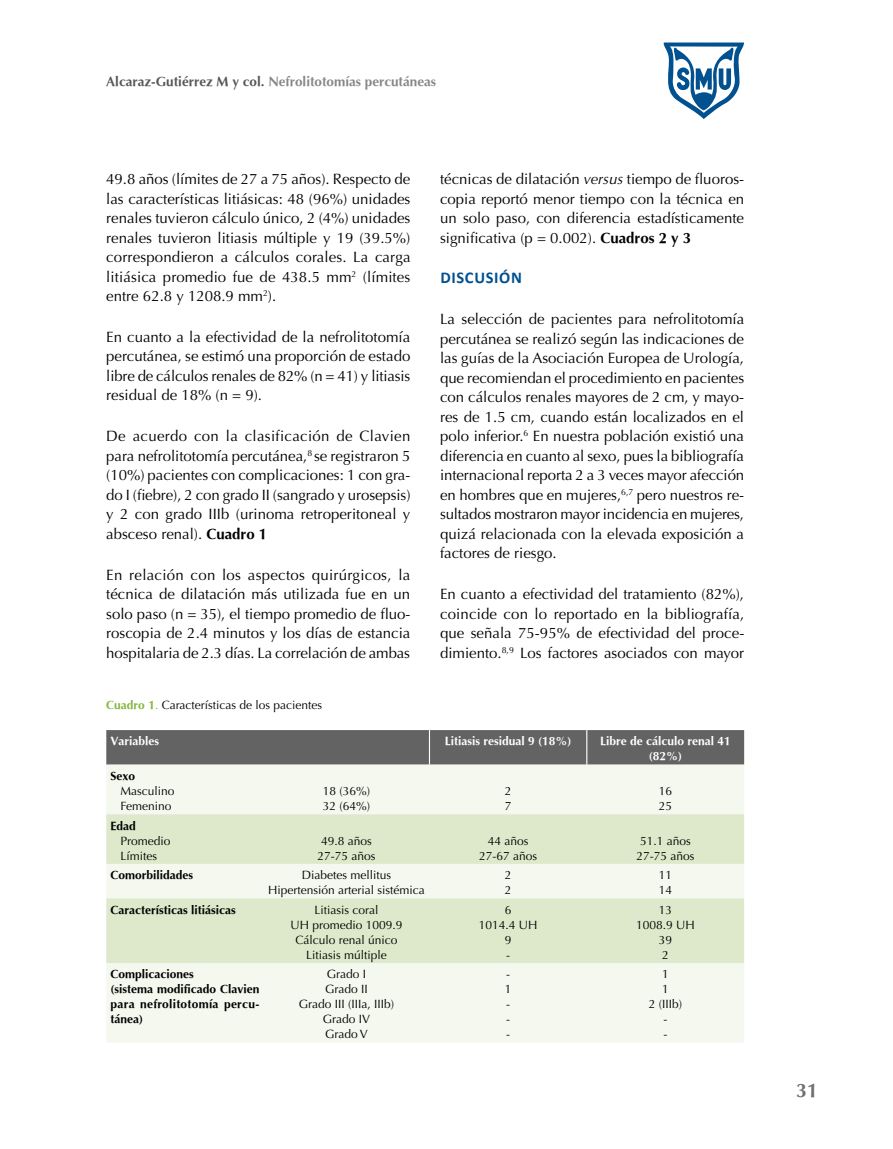
<style>
.page{position:relative;width:893px;height:1149px;background:#fff}
.page>*{position:absolute;margin:0;border:0;box-sizing:border-box;transform-origin:0 0}
.t1{font:700 19.5px "Optima";color:#706f6f}
.t2{font:700 16.5px "Calibri";letter-spacing:.04em;color:#015190}
.t3{font:15px/19.5px "Optima";color:#000;text-align:justify}
.t4{font:700 13.5px "Optima";color:#878787}
.t5{font:12px/15px "Optima";color:#000;text-align:center}
.t6{font:700 12px/15px "Optima";color:#000}
.t7{font:700 12px/15px "Optima";color:#fff;text-align:center}
.s1{color:#575756}
.s2{font-weight:700}
.s3{font-style:italic}
.s4{font-weight:700;color:#83b540}
.s5{color:#83b540}
</style>
<div class="page">
<div style="left:106px;top:730px;width:638px;height:34px;background:#646363"></div>
<div style="left:106px;top:764px;width:638px;height:278px;background:#f4f8ee"></div>
<svg style="left:106px;top:814px;width:638px;height:148px;fill:#dde9ca"></svg>
<hr style="left:429px;top:729px;width:1px;height:35px;background:#fff">
<hr style="left:586px;top:729px;width:1px;height:35px;background:#fff">
<svg style="left:663px;top:42px;width:81px;height:77px"></svg>
<p class="t4" style="left:106px;top:73px;width:331px"><span class="s1">Alcaraz-Gutiérrez M y col.</span> Nefrolitotomías percutáneas</p>
<p class="t3" style="left:106px;top:169px;width:306px">49.8 años (límites de 27 a 75 años). Respecto de las características litiásicas: 48 (96%) unidades renales tuvieron cálculo único, 2 (4%) unidades renales tuvieron litiasis múltiple y 19 (39.5%) correspondieron a cálculos corales. La carga litiásica promedio fue de 438.5 mm<sup>2</sup> (límites entre 62.8 y 1208.9 mm<sup>2</sup>).</p>
<p class="t3" style="left:106px;top:327px;width:306px">En cuanto a la efectividad de la nefrolitotomía percutánea, se estimó una proporción de estado libre de cálculos renales de 82% (n = 41) y litiasis residual de 18% (n = 9).</p>
<p class="t3" style="left:106px;top:426px;width:306px">De acuerdo con la clasificación de Clavien para nefrolitotomía percutánea,<sup>8</sup> se registraron 5 (10%) pacientes con complicaciones: 1 con gra&shy;do I (fiebre), 2 con grado II (sangrado y urosepsis) y 2 con grado IIIb (urinoma retroperitoneal y absceso renal). <span class="s2">Cuadro 1</span></p>
<p class="t3" style="left:106px;top:565px;width:306px">En relación con los aspectos quirúrgicos, la técnica de dilatación más utilizada fue en un solo paso (n = 35), el tiempo promedio de fluo&shy;roscopia de 2.4 minutos y los días de estancia hospitalaria de 2.3 días. La correlación de ambas</p>
<p class="t3" style="left:440px;top:169px;width:306px">técnicas de dilatación <span class="s3">versus</span> tiempo de fluoros&shy;copia reportó menor tiempo con la técnica en un solo paso, con diferencia estadísticamente significativa (p = 0.002). <span class="s2">Cuadros 2 y 3</span></p>
<p class="t2" style="left:440px;top:267px;width:83px">DISCUSIÓN</p>
<p class="t3" style="left:440px;top:309px;width:306px">La selección de pacientes para nefrolitotomía percutánea se realizó según las indicaciones de las guías de la Asociación Europea de Urología, que recomiendan el procedimiento en pacientes con cálculos renales mayores de 2 cm, y mayo&shy;res de 1.5 cm, cuando están localizados en el polo inferior.<sup>6</sup> En nuestra población existió una diferencia en cuanto al sexo, pues la bibliografía internacional reporta 2 a 3 veces mayor afección en hombres que en mujeres,<sup>6,7</sup> pero nuestros re&shy;sultados mostraron mayor incidencia en mujeres, quizá relacionada con la elevada exposición a factores de riesgo.</p>
<p class="t3" style="left:440px;top:584px;width:306px">En cuanto a efectividad del tratamiento (82%), coincide con lo reportado en la bibliografía, que señala 75-95% de efectividad del proce&shy;dimiento.<sup>8,9</sup> Los factores asociados con mayor</p>
<p class="t5" style="left:106px;top:697px;width:217px"><span class="s4">Cuadro 1</span><span class="s5">.</span> Características de los pacientes</p>
<p class="t7" style="left:111px;top:733px;width:50px">Variables</p>
<p class="t7" style="left:445px;top:733px;width:128px">Litiasis residual 9 (18%)</p>
<p class="t7" style="left:600px;top:733px;width:132px">Libre de cálculo renal 41 (82%)</p>
<p class="t6" style="left:111px;top:768px;width:26px">Sexo</p>
<p class="t5" style="left:121px;top:783px;width:56px;text-align:left">Masculino<br>Femenino</p>
<p class="t5" style="left:323px;top:783px;width:49px;text-align:left">18 (36%)<br>32 (64%)</p>
<p class="t5" style="left:505px;top:783px;width:8px;text-align:left">2<br>7</p>
<p class="t5" style="left:659px;top:783px;width:15px;text-align:left">16<br>25</p>
<p class="t6" style="left:111px;top:817px;width:27px">Edad</p>
<p class="t5" style="left:121px;top:832px;width:52px;text-align:left">Promedio<br>Límites</p>
<p class="t5" style="left:318px;top:832px;width:60px">49.8 años<br>27-75 años</p>
<p class="t5" style="left:479px;top:832px;width:60px">44 años<br>27-67 años</p>
<p class="t5" style="left:636px;top:832px;width:60px">51.1 años<br>27-75 años</p>
<p class="t6" style="left:111px;top:867px;width:84px">Comorbilidades</p>
<p class="t5" style="left:268px;top:867px;width:158px">Diabetes mellitus<br>Hipertensión arterial sistémica</p>
<p class="t5" style="left:505px;top:867px;width:8px;text-align:left">2<br>2</p>
<p class="t5" style="left:659px;top:867px;width:15px;text-align:left">11<br>14</p>
<p class="t6" style="left:111px;top:902px;width:127px">Características litiásicas</p>
<p class="t5" style="left:291px;top:902px;width:114px">Litiasis coral<br>UH promedio 1009.9<br>Cálculo renal único<br>Litiasis múltiple</p>
<p class="t5" style="left:479px;top:902px;width:60px">6<br>1014.4 UH<br>9<br>-</p>
<p class="t5" style="left:636px;top:902px;width:60px">13<br>1008.9 UH<br>39<br>2</p>
<p class="t6" style="left:111px;top:966px;width:150px">Complicaciones<br>(sistema modificado Clavien para nefrolitotomía percu&shy;tánea)</p>
<p class="t5" style="left:299px;top:966px;width:97px">Grado I<br>Grado II<br>Grado III (IIIa, IIIb)<br>Grado IV<br>Grado V</p>
<p class="t5" style="left:505px;top:966px;width:8px;text-align:justify">- 1 - - -</p>
<p class="t5" style="left:649px;top:966px;width:35px">1<br>1<br>2 (IIIb) -<br>-</p>
<h1 class="t1" style="left:796px;top:1079px;width:23px">31</h1>
</div>
